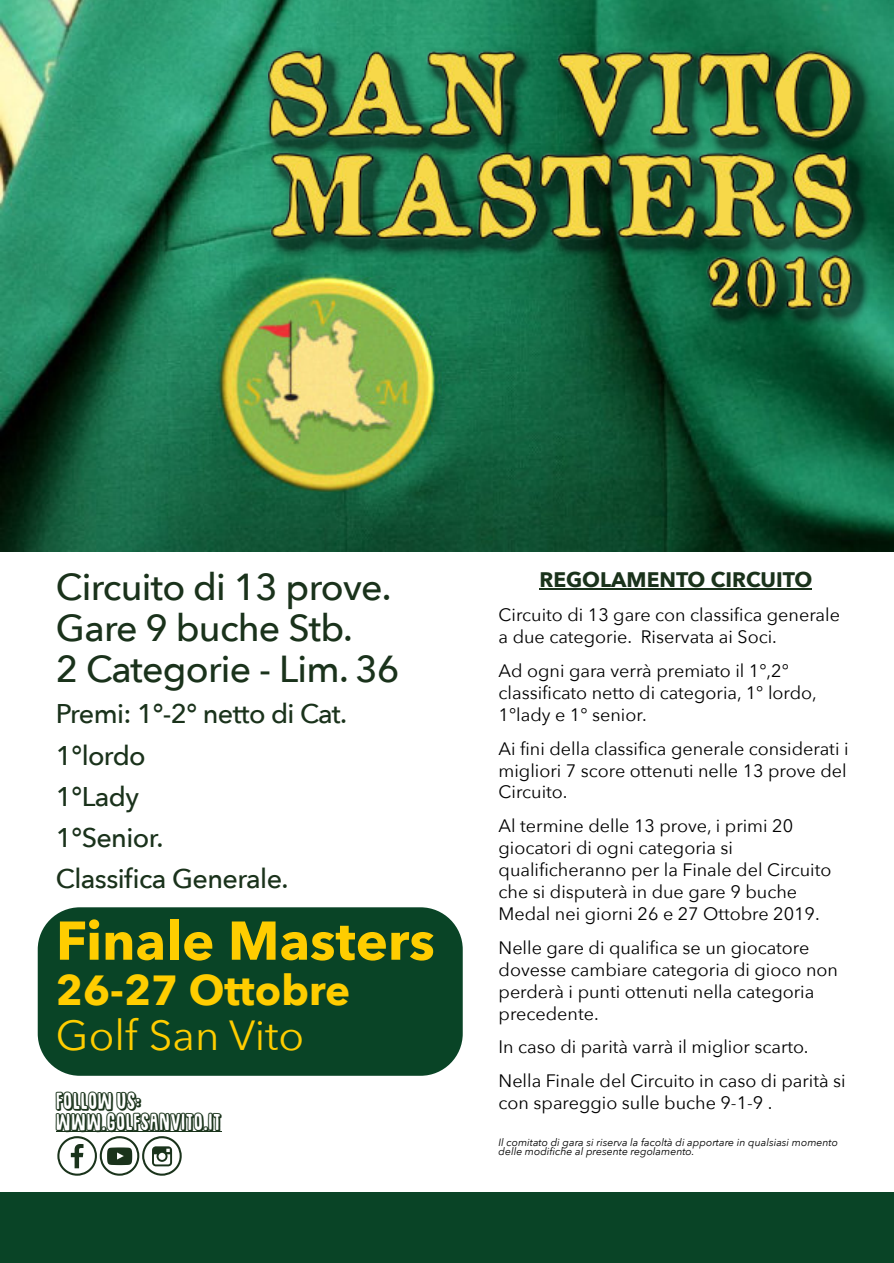
<style>
.page{position:relative;width:894px;height:1263px;background:#fff}
.page>*{position:absolute;margin:0;border:0;box-sizing:border-box;transform-origin:0 0}
.t1{font:57.45px "Social Shapes";color:#1a331b}
.t2{font:700 54px "Avenir Next";color:#ffcd00}
.t3{font:700 42px "Avenir Next";color:#ffcd00}
.t4{font:42px "Avenir Next";color:#ffcd00}
.t5{font:500 37.5px/41.2px "Avenir Next";letter-spacing:-.02em;color:#1a321b}
.t6{font:500 27px/41.2px "Avenir Next";letter-spacing:-.02em;color:#1a321b}
.t7{font:700 21px "Avenir Next";color:#1a321b}
.t8{font:18.3px/20.4px "Sugarpunch DEMO";color:#1a331b}
.t9{font:18px/21.9px "Avenir Next";color:#000}
.t10{font:italic 10.5px/8.4px "Avenir Next";color:#000}
</style>
<div class="page">
<img style="left:0;top:0;width:893px;height:552px">
<img style="left:263px;top:46px;width:609px;height:284px">
<hr style="left:539px;top:589px;width:273px;height:1px;background:#1a321b">
<div style="left:38px;top:907px;width:424px;height:169px;background:#094426;border-radius:42px"></div>
<div style="left:0;top:1192px;width:893px;height:71px;background:#094426"></div>
<hr style="left:56px;top:1131px;width:165px;height:1px;background:#1a331b">
<h3 class="t5" style="left:56px;top:567px;width:345px">Circuito di 13 prove.<br>Gare 9 buche Stb.<br>2 Categorie - Lim. 36</h3>
<h3 class="t6" style="left:56px;top:694px;width:293px">Premi: 1°-2° netto di Cat.<br>1°lordo<br>1°Lady<br>1°Senior.<br>Classifica Generale.</h3>
<h2 class="t2" style="left:56px;top:906px;width:380px">Finale Masters</h2>
<h3 class="t3" style="left:56px;top:963px;width:295px">26-27 Ottobre</h3>
<h3 class="t4" style="left:56px;top:1008px;width:250px">Golf San Vito</h3>
<p class="t8" style="left:56px;top:1094px;width:166px">FOLLOW US:<br>WWW.GOLFSANVITO.IT</p>
<h1 class="t1" style="left:56px;top:1122px;width:129px">clf</h1>
<p class="t7" style="left:539px;top:566px;width:274px">REGOLAMENTO CIRCUITO</p>
<p class="t9" style="left:498px;top:604px;width:343px">Circuito di 13 gare con classifica generale a due categorie. Riservata ai Soci.</p>
<p class="t9" style="left:498px;top:660px;width:319px">Ad ogni gara verrà premiato il 1°,2° classificato netto di categoria, 1° lordo,<br>1°lady e 1° senior.</p>
<p class="t9" style="left:498px;top:738px;width:351px;text-align:justify">Ai fini della classifica generale considerati i migliori 7 score ottenuti nelle 13 prove del Circuito.</p>
<p class="t9" style="left:498px;top:816px;width:334px">Al termine delle 13 prove, i primi 20 giocatori di ogni categoria si qualificheranno per la Finale del Circuito che si disputerà in due gare 9 buche Medal nei giorni 26 e 27 Ottobre 2019.</p>
<p class="t9" style="left:498px;top:937px;width:341px">Nelle gare di qualifica se un giocatore dovesse cambiare categoria di gioco non perderà i punti ottenuti nella categoria precedente.</p>
<p class="t9" style="left:498px;top:1031px;width:348px;line-height:33.9px">In caso di parità varrà il miglior scarto.<br>Nella Finale del Circuito in caso di parità si</p>
<p class="t9" style="left:498px;top:1093px;width:275px">con spareggio sulle buche 9-1-9 .</p>
<p class="t10" style="left:498px;top:1139px;width:341px">Il comitato di gara si riserva la facoltà di apportare in qualsiasi momento delle modifiche al presente regolamento.</p>
</div>
